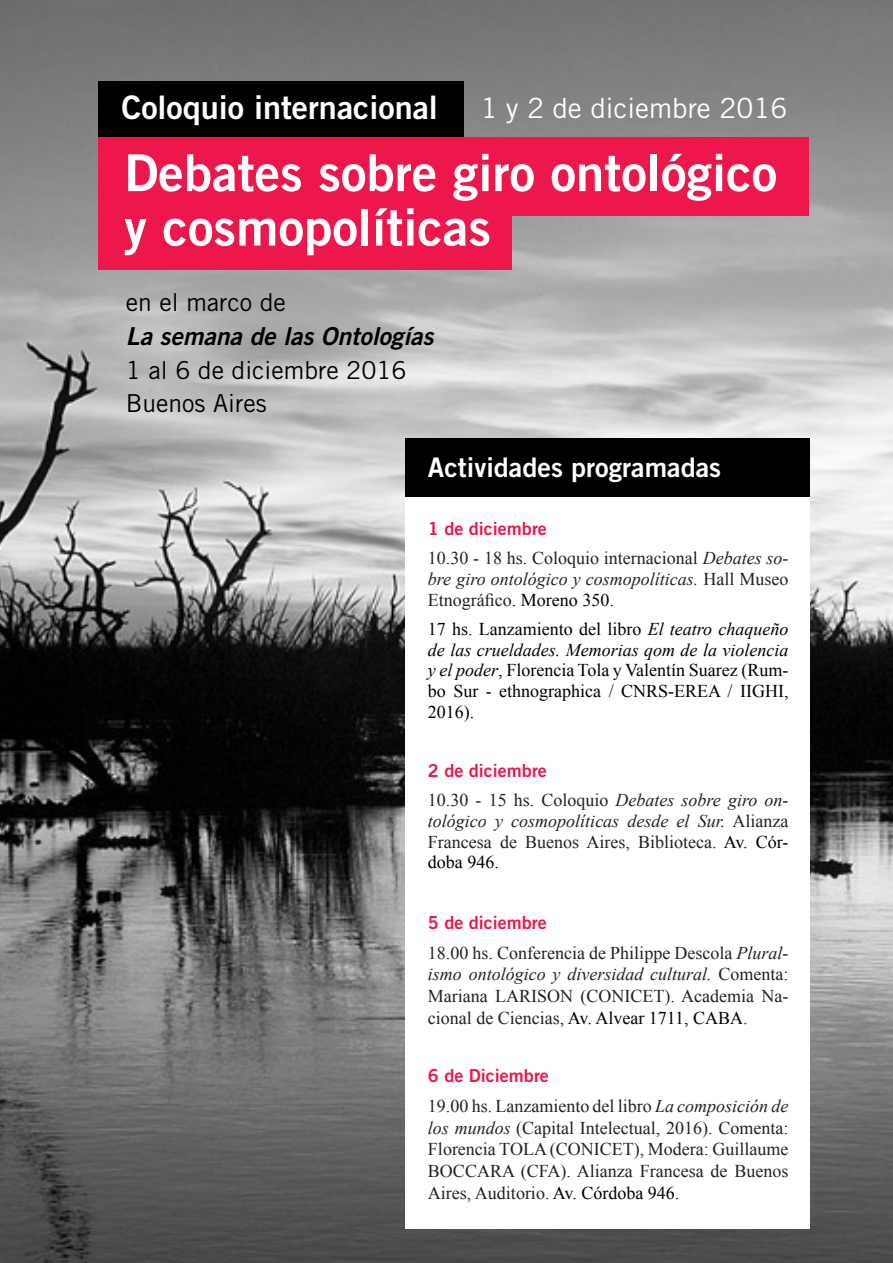
<style>
.page{position:relative;width:893px;height:1263px;background:#fff}
.page>*{position:absolute;margin:0;border:0;box-sizing:border-box;transform-origin:0 0}
.t1{font:51px/54.4px "Trade Gothic Bold Two";color:#fff}
.t2{font:32.4px "Trade Gothic Bold Two";color:#fff}
.t3{font:27.75px "Trade Gothic";color:#fff}
.t4{font:27px "Trade Gothic Bold Two";color:#fff}
.t5{font:24.75px/33.6px "Trade Gothic";color:#000}
.t6{font:italic 24.75px "Trade Gothic Bold Two";color:#000}
.t7{font:18px/21.6px "Times New Roman";color:#222;text-align:justify}
.t8{font:18px/20.7px "Times New Roman";color:#000;text-align:justify}
.t9{font:18px "Trade Gothic Bold Two";color:#ed174c}
.s1{font-style:italic}
.s2{color:#000}
</style>
<div class="page">
<img style="left:0;top:0;width:893px;height:1263px">
<div style="left:405px;top:438px;width:405px;height:791px;background:#fff"></div>
<div style="left:405px;top:438px;width:405px;height:58px;background:#000"></div>
<div style="left:98px;top:81px;width:366px;height:78px;background:#000"></div>
<div style="left:98px;top:137px;width:711px;height:78px;background:#ed174c"></div>
<div style="left:98px;top:191px;width:414px;height:79px;background:#ed174c"></div>
<h2 class="t2" style="left:122px;top:88px;width:318px">Coloquio internacional</h2>
<h3 class="t3" style="left:481px;top:91px;width:308px">1 y 2 de diciembre 2016</h3>
<h1 class="t1" style="left:124px;top:145px;width:654px">Debates sobre giro ontológico y cosmopolíticas</h1>
<h3 class="t5" style="left:126px;top:285px;width:161px">en el marco de</h3>
<h3 class="t6" style="left:126px;top:321px;width:309px">La semana de las Ontologías</h3>
<h3 class="t5" style="left:126px;top:353px;width:282px">1 al 6 de diciembre 2016<br>Buenos Aires</h3>
<h3 class="t4" style="left:428px;top:451px;width:295px">Actividades programadas</h3>
<p class="t9" style="left:428px;top:518px;width:120px">1 de diciembre</p>
<p class="t7" style="left:428px;top:548px;width:362px;line-height:20.7px">10.30 - 18 hs. Coloquio internacional <span class="s1">Debates so&shy;bre giro ontológico y cosmopolíticas.</span> Hall Museo Etnográfico<span class="s2">. Moreno 350</span>.</p>
<p class="t8" style="left:428px;top:618px;width:362px">17 hs. Lanzamiento del libro <span class="s1">El teatro chaqueño de las crueldades. Memorias qom de la violencia y el poder</span>, Florencia Tola y Valentín Suarez (Rum&shy;bo Sur - ethnographica / CNRS-EREA / IIGHI, 2016).</p>
<p class="t9" style="left:428px;top:759px;width:120px">2 de diciembre</p>
<p class="t7" style="left:428px;top:790px;width:362px;line-height:20.7px">10.30 - 15 hs. Coloquio <span class="s1">Debates sobre giro on&shy;tológico y cosmopolíticas desde el Sur.</span> Alianza Francesa de Buenos Aires, Biblioteca. <span class="s2">Av. Cór&shy;doba 946.</span></p>
<p class="t9" style="left:428px;top:911px;width:120px">5 de diciembre</p>
<p class="t7" style="left:428px;top:942px;width:362px">18.00 hs. Conferencia de Philippe Descola <span class="s1">Plural&shy;ismo ontológico y diversidad cultural.</span> Comenta:<br>Mariana LARISON (CONICET). Academia Na&shy;cional de Ciencias, <span class="s2">Av. Alvear 1711, CABA</span>.</p>
<p class="t9" style="left:428px;top:1064px;width:122px">6 de Diciembre</p>
<p class="t7" style="left:428px;top:1095px;width:362px">19.00 hs. Lanzamiento del libro <span class="s1">La composición de los mundos</span> (Capital Intelectual, 2016). Comenta:<br>Florencia TOLA (CONICET), Modera: Guillaume BOCCARA (CFA). Alianza Francesa de Buenos Aires, Auditorio. <span class="s2">Av. Córdoba 946.</span></p>
</div>
